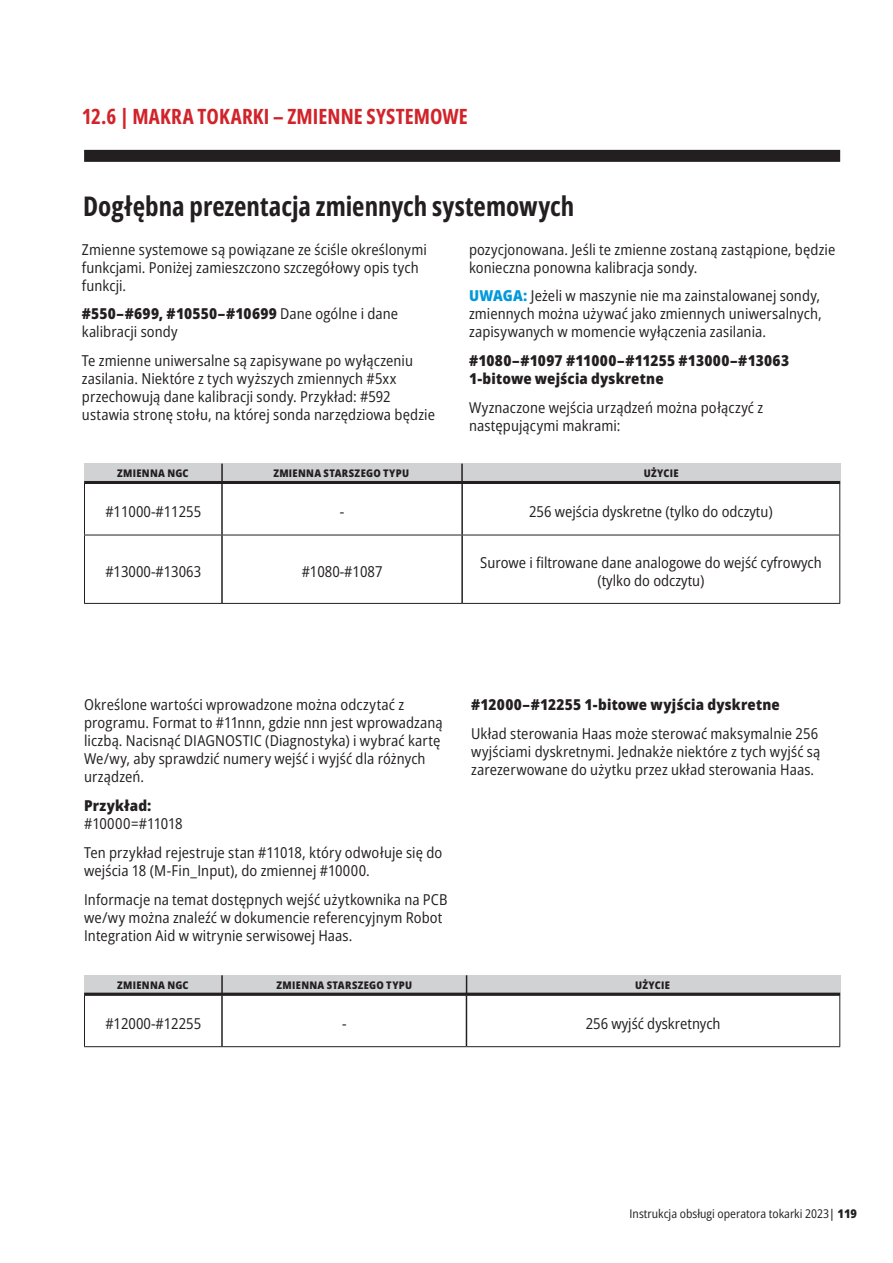
<style>
.page{position:relative;width:893px;height:1263px;background:#fff}
.page>*{position:absolute;margin:0;border:0;box-sizing:border-box;transform-origin:0 0}
.t1{font:700 27px "Open Sans Condensed";color:#231f20}
.t2{font:700 21px "Open Sans Condensed";letter-spacing:.005em;color:#d1232a}
.t3{font:semi-condensed 15px/18px "Open Sans";letter-spacing:.005em;color:#231f20}
.t4{font:800 semi-condensed 15px/18px "Open Sans";letter-spacing:.01em;color:#231f20}
.t5{font:semi-condensed 15px/18px "Open Sans";letter-spacing:-.02em;color:#231f20}
.t6{font:semi-condensed 12px "Open Sans";color:#231f20}
.t7{font:800 semi-condensed 10.5px "Open Sans";letter-spacing:.03em;color:#231f20}
.s1{font-weight:800}
.s2{font-weight:800;color:#0099da}
.s3{font-weight:500}
</style>
<div class="page">
<div style="left:84px;top:150px;width:756px;height:12px;background:#231f20"></div>
<hr style="left:221px;top:484px;width:2px;height:51px;background:#231f20">
<hr style="left:461px;top:484px;width:2px;height:51px;background:#231f20">
<hr style="left:221px;top:535px;width:2px;height:68px;background:#231f20">
<hr style="left:461px;top:535px;width:2px;height:68px;background:#231f20">
<hr style="left:84px;top:484px;width:1px;height:51px;background:#231f20">
<hr style="left:839px;top:484px;width:1px;height:51px;background:#231f20">
<hr style="left:84px;top:535px;width:138px;height:1px;background:#231f20">
<hr style="left:84px;top:535px;width:1px;height:68px;background:#231f20">
<hr style="left:222px;top:535px;width:240px;height:1px;background:#231f20">
<hr style="left:462px;top:535px;width:378px;height:1px;background:#231f20">
<hr style="left:839px;top:535px;width:1px;height:68px;background:#231f20">
<hr style="left:84px;top:603px;width:138px;height:1px;background:#231f20">
<hr style="left:222px;top:603px;width:240px;height:1px;background:#231f20">
<hr style="left:462px;top:603px;width:378px;height:1px;background:#231f20">
<div style="left:84px;top:464px;width:756px;height:19px;background:#d1d2d4"></div>
<svg style="left:221px;top:464px;width:2px;height:17px"></svg>
<svg style="left:461px;top:464px;width:2px;height:17px"></svg>
<hr style="left:84px;top:481px;width:756px;height:3px;background:#231f20">
<hr style="left:84px;top:995px;width:1px;height:51px;background:#231f20">
<hr style="left:839px;top:995px;width:1px;height:51px;background:#231f20">
<hr style="left:84px;top:1046px;width:138px;height:1px;background:#231f20">
<hr style="left:222px;top:1046px;width:244px;height:1px;background:#231f20">
<hr style="left:466px;top:1046px;width:374px;height:1px;background:#231f20">
<hr style="left:221px;top:995px;width:2px;height:51px;background:#231f20">
<hr style="left:466px;top:995px;width:1px;height:51px;background:#231f20">
<div style="left:84px;top:975px;width:756px;height:19px;background:#d1d2d4"></div>
<svg style="left:221px;top:975px;width:2px;height:18px"></svg>
<svg style="left:466px;top:975px;width:1px;height:18px"></svg>
<hr style="left:84px;top:993px;width:756px;height:3px;background:#231f20">
<p class="t2" style="left:82px;top:102px;width:387px">12.6 | MAKRA TOKARKI – ZMIENNE SYSTEMOWE</p>
<p class="t1" style="left:83px;top:188px;width:493px">Dogłębna prezentacja zmiennych systemowych</p>
<p class="t3" style="left:82px;top:240px;width:346px">Zmienne systemowe są powiązane ze ściśle określonymi funkcjami. Poniżej zamieszczono szczegółowy opis tych funkcji.</p>
<p class="t3" style="left:82px;top:305px;width:318px"><span class="s1">#550–#699, #10550–#10699</span> Dane ogólne i dane kalibracji sondy</p>
<p class="t3" style="left:82px;top:351px;width:355px">Te zmienne uniwersalne są zapisywane po wyłączeniu zasilania. Niektóre z tych wyższych zmiennych #5xx przechowują dane kalibracji sondy. Przykład: #592 ustawia stronę stołu, na której sonda narzędziowa będzie</p>
<p class="t3" style="left:469px;top:240px;width:368px">pozycjonowana. Jeśli te zmienne zostaną zastąpione, będzie konieczna ponowna kalibracja sondy.</p>
<p class="t3" style="left:469px;top:287px;width:354px;text-align:justify"><span class="s2">UWAGA:</span> Jeżeli w maszynie nie ma zainstalowanej sondy, zmiennych można używać jako zmiennych uniwersalnych, zapisywanych w momencie wyłączenia zasilania.</p>
<p class="t4" style="left:469px;top:351px;width:322px">#1080–#1097 #11000–#11255 #13000–#13063<br>1-bitowe wejścia dyskretne</p>
<p class="t3" style="left:469px;top:398px;width:296px">Wyznaczone wejścia urządzeń można połączyć z następującymi makrami:</p>
<p class="t7" style="left:117px;top:466px;width:73px">ZMIENNA NGC</p>
<p class="t7" style="left:273px;top:466px;width:137px">ZMIENNA STARSZEGO TYPU</p>
<p class="t7" style="left:644px;top:466px;width:36px">UŻYCIE</p>
<p class="t3" style="left:105px;top:502px;width:97px">#11000-#11255</p>
<p class="t3" style="left:340px;top:502px;width:6px">-</p>
<p class="t3" style="left:529px;top:502px;width:245px">256 wejścia dyskretne (tylko do odczytu)</p>
<p class="t3" style="left:105px;top:562px;width:97px">#13000-#13063</p>
<p class="t3" style="left:302px;top:562px;width:82px">#1080-#1087</p>
<p class="t3" style="left:480px;top:553px;width:343px;text-align:center">Surowe i filtrowane dane analogowe do wejść cyfrowych (tylko do odczytu)</p>
<p class="t3" style="left:84px;top:696px;width:360px">Określone wartości wprowadzone można odczytać z programu. Format to #11nnn, gdzie nnn jest wprowadzaną liczbą. Nacisnąć DIAGNOSTIC (Diagnostyka) i wybrać kartę We/wy, aby sprawdzić numery wejść i wyjść dla różnych urządzeń.</p>
<p class="t5" style="left:84px;top:796px;width:100px"><span class="s1">Przykład: </span>#10000=#11018</p>
<p class="t3" style="left:84px;top:843px;width:360px">Ten przykład rejestruje stan #11018, który odwołuje się do wejścia 18 (M-Fin_Input), do zmiennej #10000.</p>
<p class="t3" style="left:84px;top:890px;width:365px">Informacje na temat dostępnych wejść użytkownika na PCB we/wy można znaleźć w dokumencie referencyjnym Robot<br>Integration Aid w witrynie serwisowej Haas.</p>
<p class="t4" style="left:471px;top:696px;width:310px">#12000–#12255 1-bitowe wyjścia dyskretne</p>
<p class="t3" style="left:471px;top:724px;width:351px">Układ sterowania Haas może sterować maksymalnie 256 wyjściami dyskretnymi. Jednakże niektóre z tych wyjść są zarezerwowane do użytku przez układ sterowania Haas.</p>
<p class="t7" style="left:117px;top:978px;width:73px">ZMIENNA NGC</p>
<p class="t7" style="left:276px;top:978px;width:137px">ZMIENNA STARSZEGO TYPU</p>
<p class="t7" style="left:635px;top:978px;width:36px">UŻYCIE</p>
<p class="t3" style="left:105px;top:1014px;width:97px">#12000-#12255</p>
<p class="t3" style="left:342px;top:1014px;width:6px">-</p>
<p class="t3" style="left:586px;top:1014px;width:136px">256 wyjść dyskretnych</p>
<p class="t6" style="left:630px;top:1205px;width:229px">Instrukcja obsługi operatora tokarki 2023<span class="s3">|</span> <span class="s1">119</span></p>
</div>
